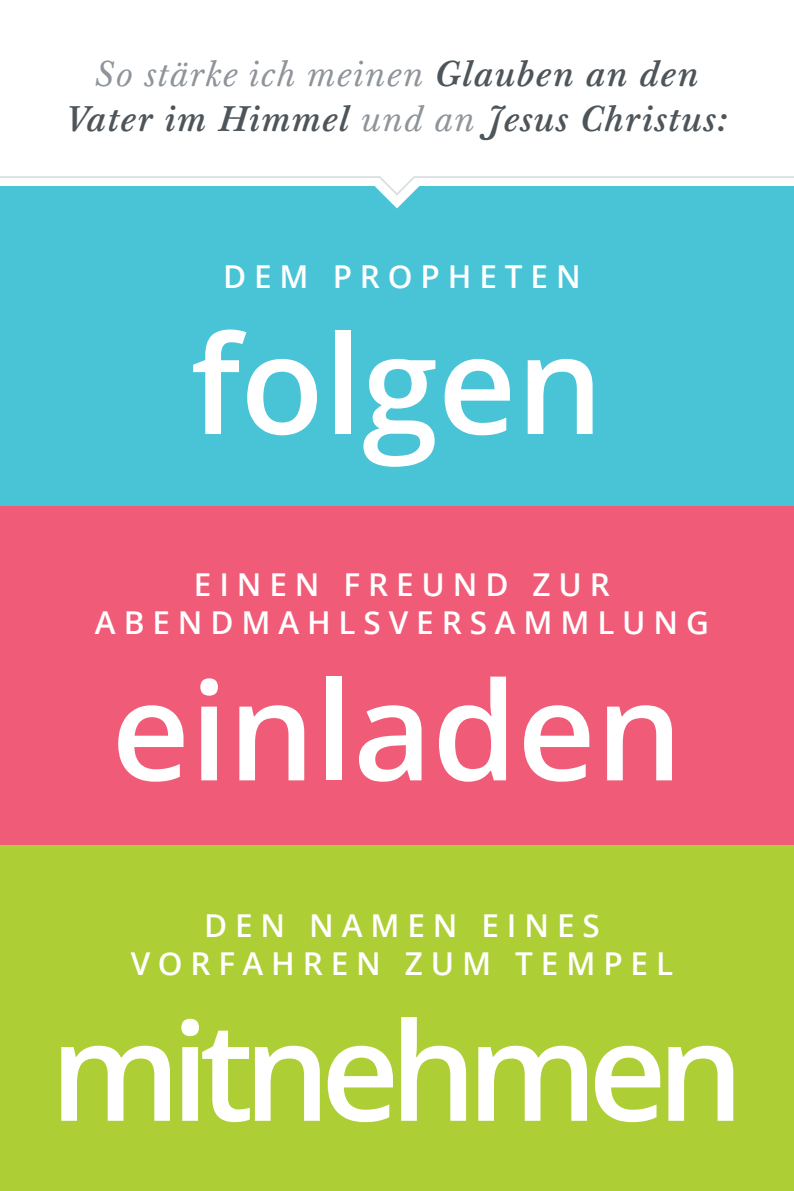
<style>
.page{position:relative;width:794px;height:1191px;background:#fff}
.page>*{position:absolute;margin:0;border:0;box-sizing:border-box;transform-origin:0 0}
.Large-Title{font:600 136.5px "Zoramlds Lat";color:#fff}
.Large-Title-2{font:600 136.5px "Zoramlds Lat";letter-spacing:-.07em;color:#fff}
.t1{font:italic 500 35px/45.5px "Mc Kaylds Lat";letter-spacing:.04em;color:#4e555a;text-align:center}
.Large-Title-3{font:600 31.5px "Zoramlds Lat";letter-spacing:.25em;color:#fff}
.s1{font-weight:400;color:#8e9499}
</style>
<div class="page">
<div style="left:0;top:506px;width:794px;height:339px;background:#f05c77"></div>
<div style="left:0;top:845px;width:794px;height:346px;background:#aece36"></div>
<div style="left:0;top:187px;width:794px;height:319px;background:#49c4d7"></div>
<hr style="left:0;top:176px;width:380px;height:2px;background:#c9d0d2">
<hr style="left:414px;top:176px;width:380px;height:2px;background:#c9d0d2">
<svg style="left:345px;top:176px;width:104px;height:32px"></svg>
<p class="t1" style="left:66px;top:51px;width:663px"><span class="s1">So stärke ich meinen</span> Glauben an den<br>Vater im Himmel <span class="s1">und an</span> Jesus Christus:</p>
<p class="Large-Title-3" style="left:223px;top:253px;width:359px">DEM PROPHETEN</p>
<p class="Large-Title" style="left:191px;top:282px;width:414px">folgen</p>
<p class="Large-Title-3" style="left:194px;top:561px;width:417px">EINEN FREUND ZUR</p>
<p class="Large-Title-3" style="left:95px;top:599px;width:615px">ABENDMAHLSVERSAMMLUNG</p>
<p class="Large-Title" style="left:111px;top:629px;width:572px">einladen</p>
<p class="Large-Title-3" style="left:204px;top:901px;width:397px">DEN NAMEN EINES</p>
<p class="Large-Title-3" style="left:131px;top:939px;width:544px">VORFAHREN ZUM TEMPEL</p>
<p class="Large-Title-2" style="left:50px;top:969px;width:695px">mitnehmen</p>
</div>
